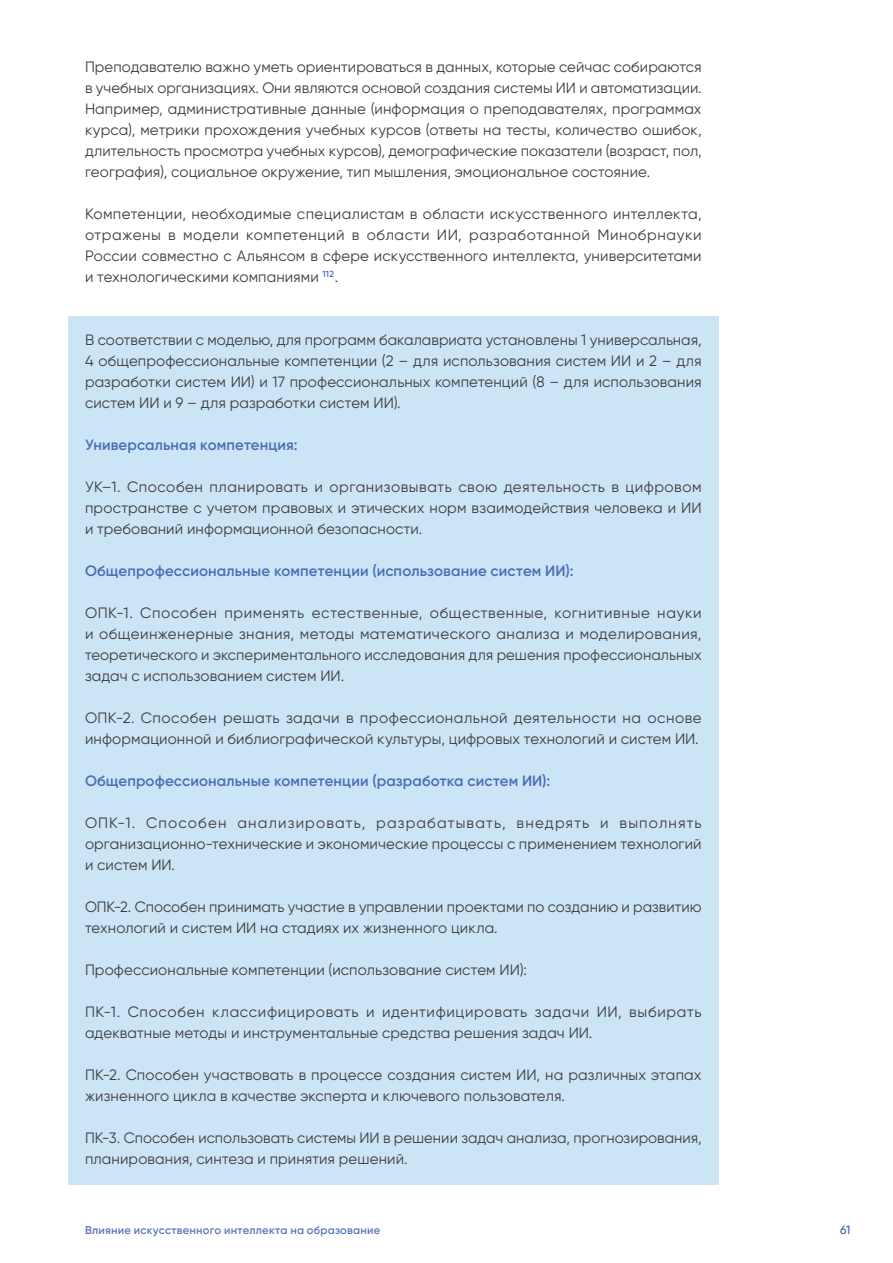
<style>
.page{position:relative;width:893px;height:1263px;background:#fff}
.page>*{position:absolute;margin:0;border:0;box-sizing:border-box;transform-origin:0 0}
.Box_Body{font:15px/21px "Gilroy";letter-spacing:.01em;color:#3e3e3f;text-align:justify}
.Body{font:15px/21px "Gilroy";letter-spacing:.005em;color:#3e3e3f;text-align:justify}
.Box_Body-2{font:600 15px "Gilroy";letter-spacing:.01em;color:#4b6db5}
.Box_Body-3{font:15px/21px "Gilroy";letter-spacing:.03em;color:#3e3e3f}
.t1{font:500 12px "Gilroy";color:#3463af}
.t2{font:600 11.25px "Gilroy";letter-spacing:.02em;color:#5e77bb}
</style>
<div class="page">
<div style="left:68px;top:316px;width:651px;height:112px;background:#cbe5f7"></div>
<div style="left:68px;top:421px;width:651px;height:49px;background:#cbe5f7"></div>
<div style="left:68px;top:463px;width:651px;height:91px;background:#cbe5f7"></div>
<div style="left:68px;top:547px;width:651px;height:49px;background:#cbe5f7"></div>
<div style="left:68px;top:589px;width:651px;height:112px;background:#cbe5f7"></div>
<div style="left:68px;top:694px;width:651px;height:70px;background:#cbe5f7"></div>
<div style="left:68px;top:757px;width:651px;height:49px;background:#cbe5f7"></div>
<div style="left:68px;top:799px;width:651px;height:91px;background:#cbe5f7"></div>
<div style="left:68px;top:883px;width:651px;height:70px;background:#cbe5f7"></div>
<div style="left:68px;top:946px;width:651px;height:49px;background:#cbe5f7"></div>
<div style="left:68px;top:988px;width:651px;height:70px;background:#cbe5f7"></div>
<div style="left:68px;top:1051px;width:651px;height:70px;background:#cbe5f7"></div>
<div style="left:68px;top:1114px;width:651px;height:70px;background:#cbe5f7"></div>
<p class="Body" style="left:85px;top:56px;width:618px">Преподавателю важно уметь ориентироваться в данных, которые сейчас собираются в учебных организациях. Они являются основой создания системы ИИ и автоматизации.<br>Например, административные данные (информация о преподавателях, программах курса), метрики прохождения учебных курсов (ответы на тесты, количество ошибок, длительность просмотра учебных курсов), демографические показатели (возраст, пол, география), социальное окружение, тип мышления, эмоциональное состояние.</p>
<p class="Body" style="left:85px;top:203px;width:618px">Компетенции, необходимые специалистам в области искусственного интеллекта, отражены в модели компетенций в области ИИ, разработанной Минобрнауки России совместно с Альянсом в сфере искусственного интеллекта, университетами и технологическими компаниями <sup>112</sup>.</p>
<p class="Box_Body" style="left:85px;top:329px;width:618px">В соответствии с моделью, для программ бакалавриата установлены 1 универсальная, 4 общепрофессиональные компетенции (2 – для использования систем ИИ и 2 – для разработки систем ИИ) и 17 профессиональных компетенций (8 – для использования систем ИИ и 9 – для разработки систем ИИ).</p>
<p class="Box_Body-2" style="left:85px;top:435px;width:214px">Универсальная компетенция:</p>
<p class="Box_Body" style="left:85px;top:476px;width:618px">УК–1. Способен планировать и организовывать свою деятельность в цифровом пространстве с учетом правовых и этических норм взаимодействия человека и ИИ и требований информационной безопасности.</p>
<p class="Box_Body-2" style="left:85px;top:561px;width:490px">Общепрофессиональные компетенции (использование систем ИИ):</p>
<p class="Box_Body" style="left:85px;top:602px;width:618px">ОПК-1. Способен применять естественные, общественные, когнитивные науки и общеинженерные знания, методы математического анализа и моделирования, теоретического и экспериментального исследования для решения профессиональных задач с использованием систем ИИ.</p>
<p class="Box_Body" style="left:85px;top:707px;width:618px">ОПК-2. Способен решать задачи в профессиональной деятельности на основе информационной и библиографической культуры, цифровых технологий и систем ИИ.</p>
<p class="Box_Body-2" style="left:85px;top:771px;width:467px">Общепрофессиональные компетенции (разработка систем ИИ):</p>
<p class="Box_Body" style="left:85px;top:812px;width:618px">ОПК-1. Способен анализировать, разрабатывать, внедрять и выполнять организационно-технические и экономические процессы с применением технологий и систем ИИ.</p>
<p class="Box_Body" style="left:85px;top:896px;width:618px">ОПК-2. Способен принимать участие в управлении проектами по созданию и развитию технологий и систем ИИ на стадиях их жизненного цикла.</p>
<p class="Box_Body" style="left:85px;top:959px;width:443px">Профессиональные компетенции (использование систем ИИ):</p>
<p class="Box_Body-3" style="left:85px;top:1001px;width:618px">ПК-1. Способен классифицировать и идентифицировать задачи ИИ, выбирать адекватные методы и инструментальные средства решения задач ИИ.</p>
<p class="Box_Body" style="left:85px;top:1064px;width:618px">ПК-2. Способен участвовать в процессе создания систем ИИ, на различных этапах жизненного цикла в качестве эксперта и ключевого пользователя.</p>
<p class="Box_Body" style="left:85px;top:1127px;width:618px">ПК-3. Способен использовать системы ИИ в решении задач анализа, прогнозирования, планирования, синтеза и принятия решений.</p>
<p class="t2" style="left:85px;top:1223px;width:297px">Влияние искусственного интеллекта на образование</p>
<p class="t1" style="left:840px;top:1223px;width:12px">61</p>
</div>
